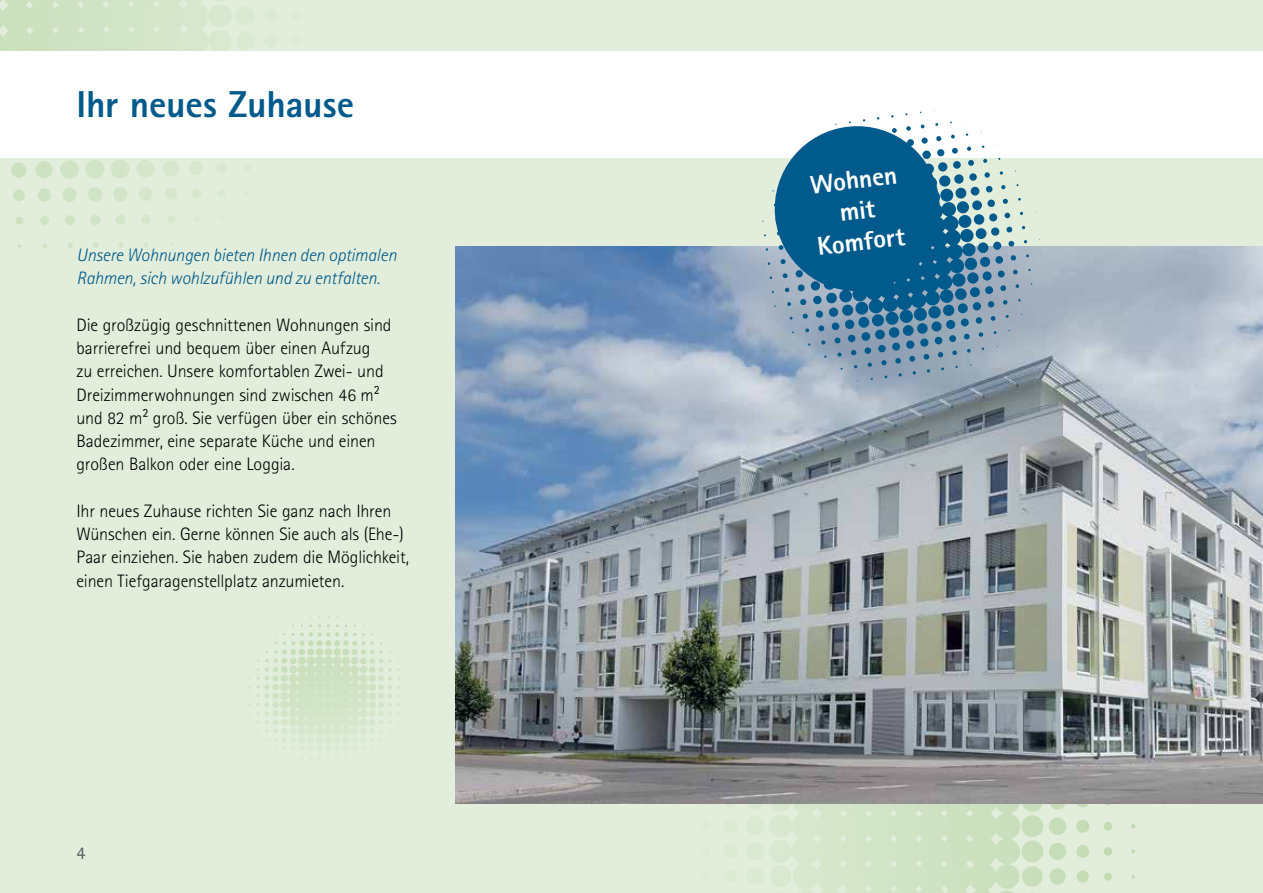
<style>
.page{position:relative;width:1263px;height:893px;background:#e2eedb}
.page>*{position:absolute;margin:0;border:0;box-sizing:border-box;transform-origin:0 0}
.t1{font:800 37.5px "Rotis Sans Serif Std";letter-spacing:-.005em;color:#005a8b}
.t2{font:800 25.8px/31px "Rotis Sans Serif Std";color:#fff;text-align:center}
.t3{font:300 18px/23.2px "Rotis Sans Serif Std";letter-spacing:-.005em;color:#000}
.t4{font:italic 300 18px/23.2px "Rotis Sans Serif Std";letter-spacing:-.01em;color:#005a8b}
.t5{font:18px "Rotis Sans Serif Std";color:#58595b}
</style>
<div class="page">
<svg style="left:248px;top:616px;width:160px;height:133px"></svg>
<svg style="left:0;top:0;width:348px;height:248px"></svg>
<svg style="left:769px;top:804px;width:366px;height:89px;fill:#d4e5ca"></svg>
<img style="left:455px;top:247px;width:808px;height:557px">
<div style="left:0;top:51px;width:1263px;height:106px;background:#fff"></div>
<svg style="left:762px;top:110px;width:280px;height:273px"></svg>
<div style="left:775px;top:126px;width:165px;height:165px;background:#005a8b;border-radius:50%"></div>
<h1 class="t1" style="left:77px;top:80px;width:279px">Ihr neues Zuhause</h1>
<p class="t4" style="left:77px;top:244px;width:322px">Unsere Wohnungen bieten Ihnen den optimalen<br>Rahmen, sich wohlzufühlen und zu entfalten.</p>
<p class="t3" style="left:77px;top:313px;width:322px">Die großzügig geschnittenen Wohnungen sind barrierefrei und bequem über einen Aufzug<br>zu erreichen. Unsere komfortablen Zwei- und Dreizimmerwohnungen sind zwischen 46 m² und 82 m² groß. Sie verfügen über ein schönes Badezimmer, eine separate Küche und einen großen Balkon oder eine Loggia.</p>
<p class="t3" style="left:77px;top:499px;width:334px">Ihr neues Zuhause richten Sie ganz nach Ihren Wünschen ein. Gerne können Sie auch als (Ehe-)<br>Paar einziehen. Sie haben zudem die Möglichkeit, einen Tiefgaragenstellplatz anzumieten.</p>
<p class="t5" style="left:77px;top:842px;width:10px">4</p>
<h2 class="t2" style="left:808px;top:169px;width:89px;rotate:-7deg">Wohnen mit<br>Komfort</h2>
</div>
